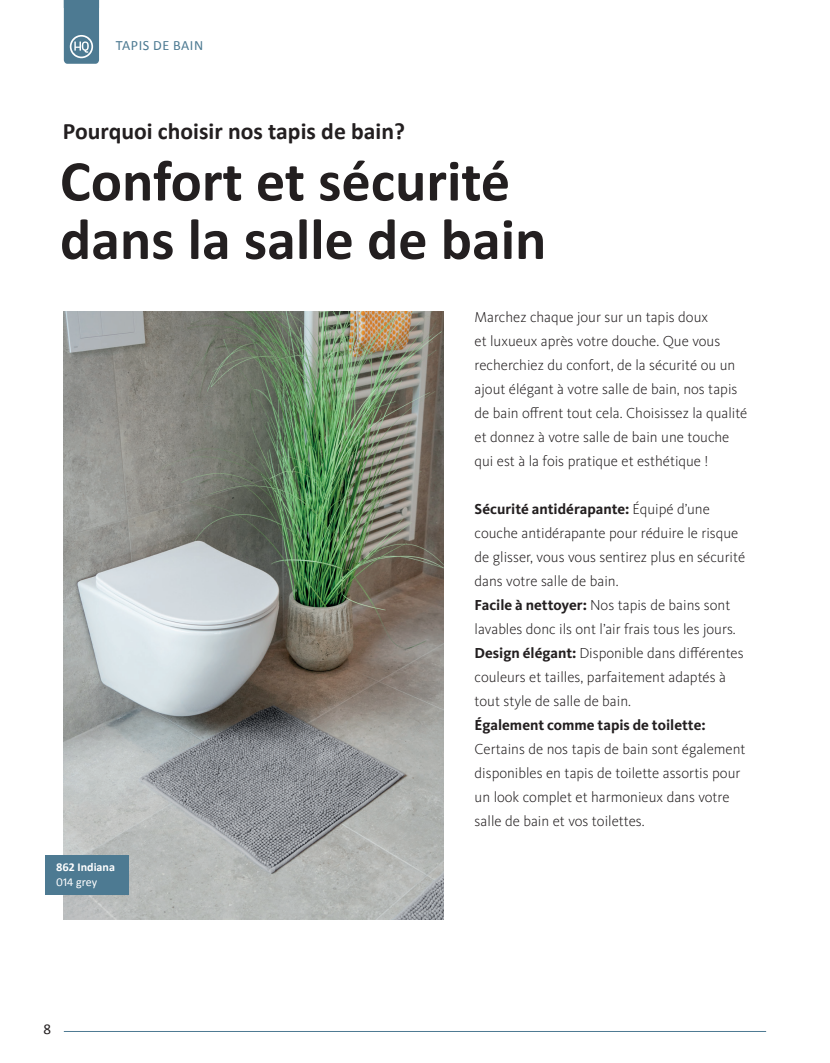
<style>
.page{position:relative;width:830px;height:1063px;background:#fff}
.page>*{position:absolute;margin:0;border:0;box-sizing:border-box;transform-origin:0 0}
.t1{font:700 58.2px/58.3px "Calibri";color:#231f20}
.t2{font:700 23.7px "Calibri";color:#231f20}
.t3{font:300 15px/24px "Kievit OT";color:#231f20}
.t4{font:700 15px "Kievit OT";color:#231f20}
.t5{font:15px "Calibri";color:#231f20}
.t6{font:14.1px "Calibri";letter-spacing:.04em;color:#4d7a92}
.t7{font:700 12px "Calibri";color:#fff}
.t8{font:12px "Calibri";color:#fff}
.s1{font-weight:700}
</style>
<div class="page">
<hr style="left:64px;top:1031px;width:701px;height:1px;background:#4d7a92">
<svg style="left:64px;top:0;width:35px;height:64px;background:#5c859b"></svg>
<img style="left:64px;top:311px;width:379px;height:609px">
<div style="left:45px;top:855px;width:83px;height:39px;background:#4d7a92"></div>
<p class="t6" style="left:116px;top:36px;width:89px">TAPIS DE BAIN</p>
<h2 class="t2" style="left:63px;top:114px;width:343px">Pourquoi choisir nos tapis de bain?</h2>
<h1 class="t1" style="left:60px;top:150px;width:487px">Confort et sécurité dans la salle de bain</h1>
<p class="t7" style="left:56px;top:858px;width:60px">862 Indiana</p>
<p class="t8" style="left:56px;top:874px;width:43px">014 grey</p>
<p class="t5" style="left:43px;top:1019px;width:9px">8</p>
<p class="t3" style="left:474px;top:305px;width:274px">Marchez chaque jour sur un tapis doux<br>et luxueux après votre douche. Que vous recherchiez du confort, de la sécurité ou un ajout élégant à votre salle de bain, nos tapis de bain offrent tout cela. Choisissez la qualité et donnez à votre salle de bain une touche qui est à la fois pratique et esthétique !</p>
<p class="t3" style="left:474px;top:497px;width:272px"><span class="s1">Sécurité antidérapante:</span> Équipé d’une couche antidérapante pour réduire le risque de glisser, vous vous sentirez plus en sécurité dans votre salle de bain.<br><span class="s1">Facile à nettoyer:</span> Nos tapis de bains sont lavables donc ils ont l’air frais tous les jours.<br><span class="s1">Design élégant:</span> Disponible dans différentes couleurs et tailles, parfaitement adaptés à tout style de salle de bain.</p>
<p class="t4" style="left:474px;top:716px;width:232px">Également comme tapis de toilette:</p>
<p class="t3" style="left:474px;top:737px;width:272px">Certains de nos tapis de bain sont également disponibles en tapis de toilette assortis pour un look complet et harmonieux dans votre salle de bain et vos toilettes.</p>
</div>
